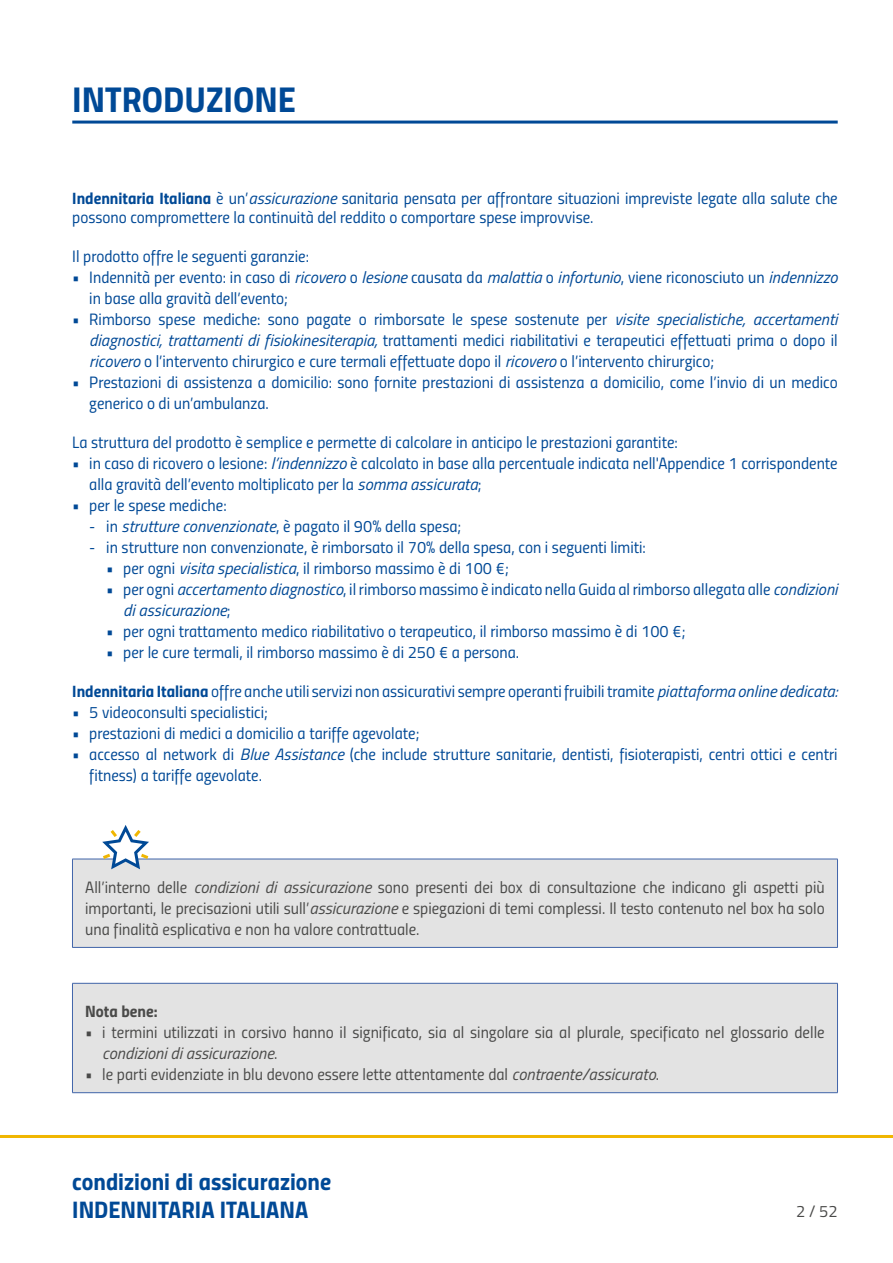
<style>
.page{position:relative;width:893px;height:1263px;background:#fff}
.page>*{position:absolute;margin:0;border:0;box-sizing:border-box;transform-origin:0 0}
.tit_24{font:36px "Titillium Bold Upright";color:#004996}
.t1{font:24px/28.5px "Titillium Bold Upright";color:#004996}
._11n_4-4{font:16.5px/21px "Titillium Regular Upright";color:#004996}
._11n{font:16.5px/19.5px "Titillium Regular Upright";color:#004996}
._11n_12-4{font:16.5px/21px "Titillium Regular Upright";color:#004996}
._11n-2{font:16.5px/21px "Titillium Regular Upright";color:#4a4a49;text-align:justify}
._11n_4-4_-_GLOSSARIO{font:16.5px/21px "Titillium Regular Upright";color:#4a4a49}
._11n_8-4{font:16.5px "Titillium Regular Upright";color:#004996}
._11n_-_BOX{font:16.5px "Titillium Bold Upright";color:#4a4a49}
.s1{font-family:"Titillium Bold Upright"}
.s2{font-family:"Titillium";font-style:italic}
</style>
<div class="page">
<hr style="left:0;top:1135px;width:893px;height:3px;background:#f0b600">
<hr style="left:72px;top:121px;width:766px;height:3px;background:#004996">
<div style="left:72px;top:859px;width:765px;height:88px;background:#e3e3e3"></div>
<hr style="left:72px;top:859px;width:1px;height:88px;background:#4165aa">
<hr style="left:837px;top:859px;width:1px;height:88px;background:#4165aa">
<hr style="left:72px;top:947px;width:766px;height:1px;background:#4165aa">
<hr style="left:72px;top:859px;width:766px;height:1px;background:#4165aa">
<svg style="left:102px;top:825px;width:47px;height:44px"></svg>
<div style="left:72px;top:983px;width:765px;height:110px;background:#e3e3e3"></div>
<hr style="left:72px;top:983px;width:1px;height:109px;background:#4165aa">
<hr style="left:837px;top:983px;width:1px;height:109px;background:#4165aa">
<hr style="left:72px;top:1092px;width:766px;height:1px;background:#4165aa">
<hr style="left:72px;top:983px;width:766px;height:1px;background:#4165aa">
<p class="tit_24" style="left:72px;top:71px;width:225px">INTRODUZIONE</p>
<p class="_11n" style="left:72px;top:187px;width:767px"><span class="s1">Indennitaria Italiana</span> è un’<span class="s2">assicurazione</span> sanitaria pensata per affrontare situazioni impreviste legate alla salute che possono compromettere la continuità del reddito o comportare spese improvvise.</p>
<p class="_11n" style="left:72px;top:246px;width:238px">Il prodotto offre le seguenti garanzie:</p>
<p class="_11n_4-4" style="left:89px;top:266px;width:750px;text-indent:-17px">• Indennità per evento: in caso di <span class="s2">ricovero</span> o <span class="s2">lesione</span> causata da <span class="s2">malattia</span> o <span class="s2">infortunio</span>, viene riconosciuto un <span class="s2">indennizzo </span>in base alla gravità dell’evento;</p>
<p class="_11n_4-4" style="left:89px;top:308px;width:750px;text-align:justify;text-indent:-17px">• Rimborso spese mediche: sono pagate o rimborsate le spese sostenute per <span class="s2">visite specialistiche, accertamenti diagnostici, trattamenti di fisiokinesiterapia,</span> trattamenti medici riabilitativi e terapeutici effettuati prima o dopo il <span class="s2">ricovero</span> o l’intervento chirurgico e cure termali effettuate dopo il <span class="s2">ricovero</span> o l’intervento chirurgico;</p>
<p class="_11n_4-4" style="left:89px;top:371px;width:750px;text-indent:-17px">• Prestazioni di assistenza a domicilio: sono fornite prestazioni di assistenza a domicilio, come l’invio di un medico generico o di un’ambulanza.</p>
<p class="_11n" style="left:72px;top:432px;width:607px">La struttura del prodotto è semplice e permette di calcolare in anticipo le prestazioni garantite:</p>
<p class="_11n_4-4" style="left:89px;top:452px;width:750px;text-indent:-17px">• in caso di ricovero o lesione: <span class="s2">l’indennizzo</span> è calcolato in base alla percentuale indicata nell'Appendice 1 corrispondente alla gravità dell’evento moltiplicato per la <span class="s2">somma assicurata</span>;</p>
<p class="_11n_4-4" style="left:72px;top:494px;width:156px">• per le spese mediche:</p>
<p class="_11n_8-4" style="left:89px;top:514px;width:374px">- in <span class="s2">strutture convenzionate</span>, è pagato il 90% della spesa;</p>
<p class="_11n_8-4" style="left:89px;top:535px;width:558px">- in strutture non convenzionate, è rimborsato il 70% della spesa, con i seguenti limiti:</p>
<p class="_11n_12-4" style="left:106px;top:557px;width:404px">• per ogni <span class="s2">visita specialistica</span>, il rimborso massimo è di 100 €;</p>
<p class="_11n_12-4" style="left:123px;top:578px;width:716px;text-indent:-17px">• per ogni <span class="s2">accertamento diagnostico</span>, il rimborso massimo è indicato nella Guida al rimborso allegata alle <span class="s2">condizioni di assicurazione</span>;</p>
<p class="_11n_12-4" style="left:106px;top:620px;width:581px">• per ogni trattamento medico riabilitativo o terapeutico, il rimborso massimo è di 100 €;</p>
<p class="_11n_12-4" style="left:106px;top:641px;width:414px">• per le cure termali, il rimborso massimo è di 250 € a persona.</p>
<p class="_11n" style="left:72px;top:681px;width:767px"><span class="s1">Indennitaria Italiana</span> offre anche utili servizi non assicurativi sempre operanti fruibili tramite <span class="s2">piattaforma online dedicata:</span></p>
<p class="_11n_4-4" style="left:72px;top:701px;width:197px">• 5 videoconsulti specialistici;</p>
<p class="_11n_4-4" style="left:72px;top:722px;width:349px">• prestazioni di medici a domicilio a tariffe agevolate;</p>
<p class="_11n_4-4" style="left:89px;top:743px;width:750px;text-indent:-17px">• accesso al network di <span class="s2">Blue Assistance</span> (che include strutture sanitarie, dentisti, fisioterapisti, centri ottici e centri fitness) a tariffe agevolate.</p>
<p class="_11n-2" style="left:85px;top:875px;width:741px">All’interno delle <span class="s2">condizioni di assicurazione</span> sono presenti dei box di consultazione che indicano gli aspetti più importanti, le precisazioni utili sull’<span class="s2">assicurazione</span> e spiegazioni di temi complessi. Il testo contenuto nel box ha solo una finalità esplicativa e non ha valore contrattuale.</p>
<p class="_11n_-_BOX" style="left:85px;top:998px;width:74px">Nota bene:</p>
<p class="_11n_4-4_-_GLOSSARIO" style="left:102px;top:1021px;width:724px;text-indent:-17px">• i termini utilizzati in corsivo hanno il significato, sia al singolare sia al plurale, specificato nel glossario delle <span class="s2">condizioni di assicurazione</span>.</p>
<p class="_11n_4-4_-_GLOSSARIO" style="left:85px;top:1063px;width:575px">• le parti evidenziate in blu devono essere lette attentamente dal <span class="s2">contraente/assicurato</span>.</p>
<h2 class="t1" style="left:72px;top:1165px;width:260px">condizioni di assicurazione<br>INDENNITARIA ITALIANA</h2>
<p class="_11n-2" style="left:796px;top:1200px;width:43px">2 / 52</p>
</div>
